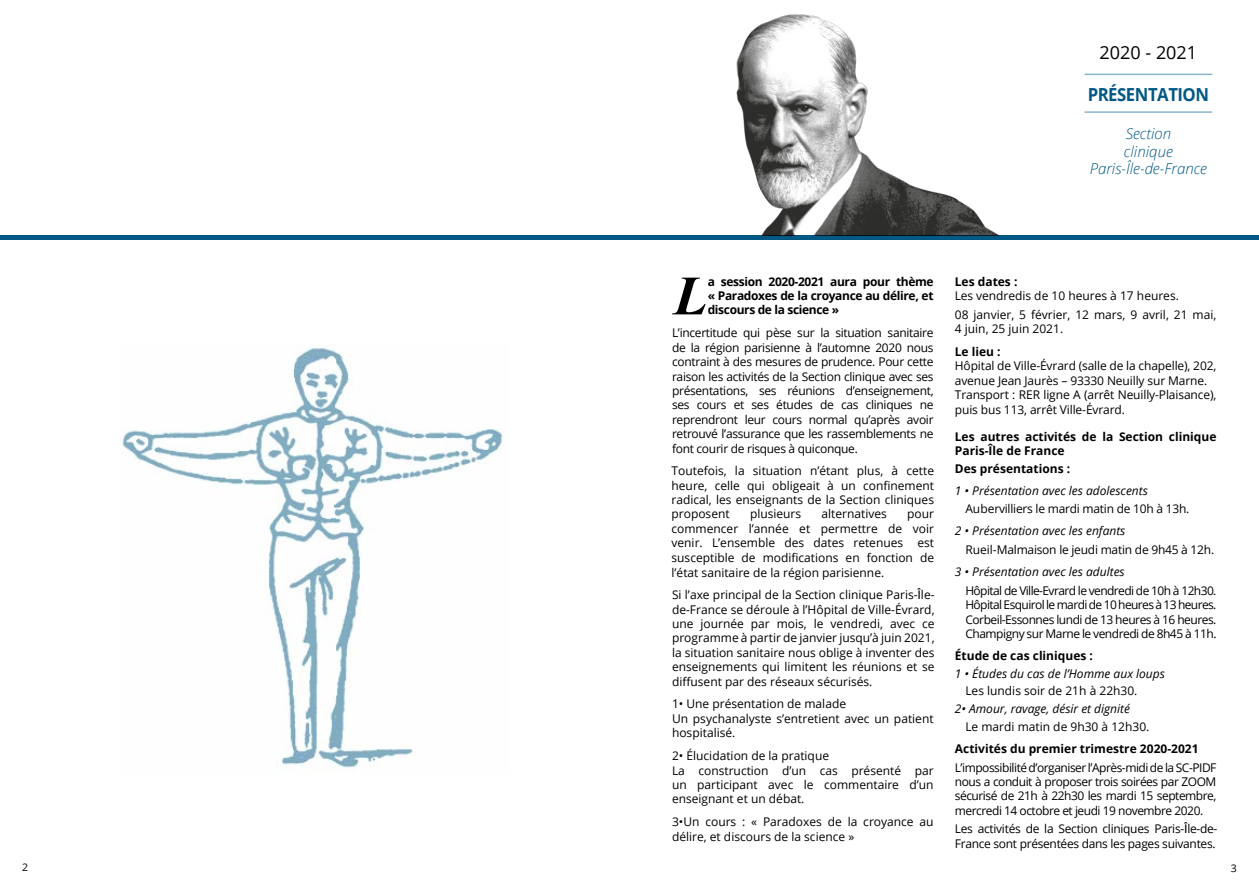
<style>
.page{position:relative;width:1259px;height:893px;background:#fff}
.page>*{position:absolute;margin:0;border:0;box-sizing:border-box;transform-origin:0 0}
.t1{font:italic 700 55.5px "Times New Roman";color:#000}
.t2{font:700 18px "Open Sans";letter-spacing:-.03em;color:#005984;scale:.93 1}
.t3{font:18px "Open Sans";color:#000}
.t4{font:italic 300 15px/17.2px "Open Sans";color:#005984;text-align:center}
.t5{font:12px/14.4px "Open Sans";color:#000;text-align:justify}
.t6{font:700 12px/14.4px "Open Sans";color:#000;text-align:justify}
.t7{font:italic 12px "Open Sans";color:#000}
.t8{font:12px/14.4px "Open Sans";letter-spacing:-.025em;color:#000}
.t9{font:12px "Open Sans";letter-spacing:-.02em;color:#000}
.t10{font:10.5px "Open Sans";color:#000}
.s1{font-family:"Helvetica"}
</style>
<div class="page">
<img style="left:629px;top:14px;width:381px;height:222px">
<hr style="left:0;top:236px;width:1259px;height:4px;background:#005984">
<img style="left:121px;top:348px;width:383px;height:420px">
<hr style="left:1084px;top:74px;width:128px;height:1px;background:#8bb4cf">
<hr style="left:1084px;top:111px;width:128px;height:2px;background:#8bb4cf">
<h2 class="t3" style="left:1099px;top:40px;width:99px">2020 - 2021</h2>
<h2 class="t2" style="left:1087px;top:81px;width:132px">PRÉSENTATION</h2>
<p class="t4" style="left:1089px;top:125px;width:119px">Section<br>clinique<br>Paris-Île-de-France</p>
<h1 class="t1" style="left:674px;top:266px;width:35px">L</h1>
<p class="t6" style="left:707px;top:274px;width:227px">a session 2020-2021 aura pour thème « Paradoxes de la croyance au délire, et discours de la science »</p>
<p class="t5" style="left:672px;top:325px;width:263px">L’incertitude qui pèse sur la situation sanitaire de la région parisienne à l’automne 2020 nous contraint à des mesures de prudence. Pour cette raison les activités de la Section clinique avec ses présentations, ses réunions d’enseignement, ses cours et ses études de cas cliniques ne reprendront leur cours normal qu’après avoir retrouvé l’assurance que les rassemblements ne font courir de risques à quiconque.</p>
<p class="t5" style="left:671px;top:463px;width:264px">Toutefois, la situation n’étant plus, à cette !"#$"% &amp;"''" (#) *+'),"-). / #0 &amp;*010"2"0. radical, les enseignants de la Section cliniques proposent</p>
<p class="t5" style="left:750px;top:507px;width:53px">plusieurs</p>
<p class="t5" style="left:821px;top:507px;width:67px">alternatives</p>
<p class="t5" style="left:671px;top:506px;width:264px;text-indent:236px">pour commencer l’année et permettre de voir venir. L’ensemble des dates retenues est 3#3&amp;"4.)+'" 5" 2*5)1&amp;-.)*03 "0 6*0&amp;.)*0 5" l’état sanitaire de la région parisienne.</p>
<p class="t5" style="left:672px;top:587px;width:264px">Si l’axe principal de la Section clinique Paris-<span class="s1">Î</span>le&shy;de-France se déroule à l’Hôpital de Ville-Évrard, une journée par mois, le vendredi, avec ce programme à partir de janvierjusqu’à juin 2021, la situation sanitaire nous oblige à inventer des enseignements qui limitent les réunions et se !"#$%&amp;'( )*+ !&amp;% +,%&amp;*$- %,.$+"%,%/</p>
<p class="t5" style="left:672px;top:697px;width:263px;text-align:left">1• Une présentation de malade<br>Un psychanalyste s’entretient avec un patient hospitalisé.</p>
<p class="t5" style="left:672px;top:748px;width:263px;text-align:left">2• Élucidation de la pratique<br>La construction d’un cas présenté par un participant avec le commentaire d’un enseignant et un débat.</p>
<p class="t5" style="left:672px;top:814px;width:263px">3•Un cours : « Paradoxes de la croyance au délire, et discours de la science »</p>
<p class="t6" style="left:955px;top:274px;width:64px">Les dates :</p>
<p class="t5" style="left:955px;top:286px;width:263px;line-height:18.6px">Les vendredis de 10 heures à 17 heures.<br>08 janvier, 5 février, 12 mars, 9 avril, 21 mai,</p>
<p class="t5" style="left:955px;top:321px;width:110px">4 juin, 25 juin 2021.</p>
<p class="t6" style="left:955px;top:344px;width:47px">Le lieu :</p>
<p class="t5" style="left:955px;top:358px;width:263px;text-align:left">Hôpital de Ville-Évrard (salle de la chapelle), 202, avenue Jean Jaurès – 93330 Neuilly sur Marne.<br>Transport : RER ligne A (arrêt Neuilly-Plaisance), puis bus 113, arrêt Ville-Évrard.</p>
<p class="t6" style="left:955px;top:430px;width:263px;line-height:13.5px">Les autres activités de la Section clinique<br>Paris-Île de France</p>
<p class="t6" style="left:955px;top:461px;width:117px">Des présentations :</p>
<p class="t7" style="left:955px;top:482px;width:194px">1 • Présentation avec les adolescents</p>
<p class="t9" style="left:965px;top:501px;width:225px">Aubervilliers le mardi matin de 10h à 13h.</p>
<p class="t7" style="left:955px;top:523px;width:172px">2 • Présentation avec les enfants</p>
<p class="t9" style="left:965px;top:541px;width:250px">Rueil-Malmaison le jeudi matin de 9h45 à 12h.</p>
<p class="t7" style="left:955px;top:563px;width:171px">3 • Présentation avec les adultes</p>
<p class="t5" style="left:965px;top:583px;width:253px">Hôpital de Ville-Evrard le vendredi de 10h à 12h30.<br>Hôpital Esquirol le mardi de 10 heures à 13 heures.<br>Corbeil-Essonnes lundi de 13 heures à 16 heures.<br>Champigny sur Marne le vendredi de 8h45 à 11h.</p>
<p class="t6" style="left:955px;top:648px;width:140px">Étude de cas cliniques :</p>
<p class="t7" style="left:955px;top:665px;width:212px">1 • Études du cas de l’Homme aux loups</p>
<p class="t5" style="left:965px;top:683px;width:174px">Les lundis soir de 21h à 22h30.</p>
<p class="t7" style="left:955px;top:701px;width:177px">2• Amour, ravage, désir et dignité</p>
<p class="t5" style="left:965px;top:719px;width:186px">Le mardi matin de 9h30 à 12h30.</p>
<p class="t6" style="left:955px;top:741px;width:245px">Activités du premier trimestre 2020-2021</p>
<p class="t5" style="left:955px;top:760px;width:263px">L’impossibilité d’organiser l’Après-midi de la SC-PIDF nous a conduit à proposer trois soirées par ZOOM sécurisé de 21h à 22h30 les mardi 15 septembre, mercredi 14 octobre et jeudi 19 novembre 2020.</p>
<p class="t8" style="left:955px;top:822px;width:264px">Les activités de la Section cliniques Paris-<span class="s1">Î</span>le-de-<br>France sont présentées dans les pages suivantes.</p>
<p class="t10" style="left:22px;top:860px;width:8px">2</p>
<p class="t10" style="left:1230px;top:861px;width:8px">3</p>
</div>
